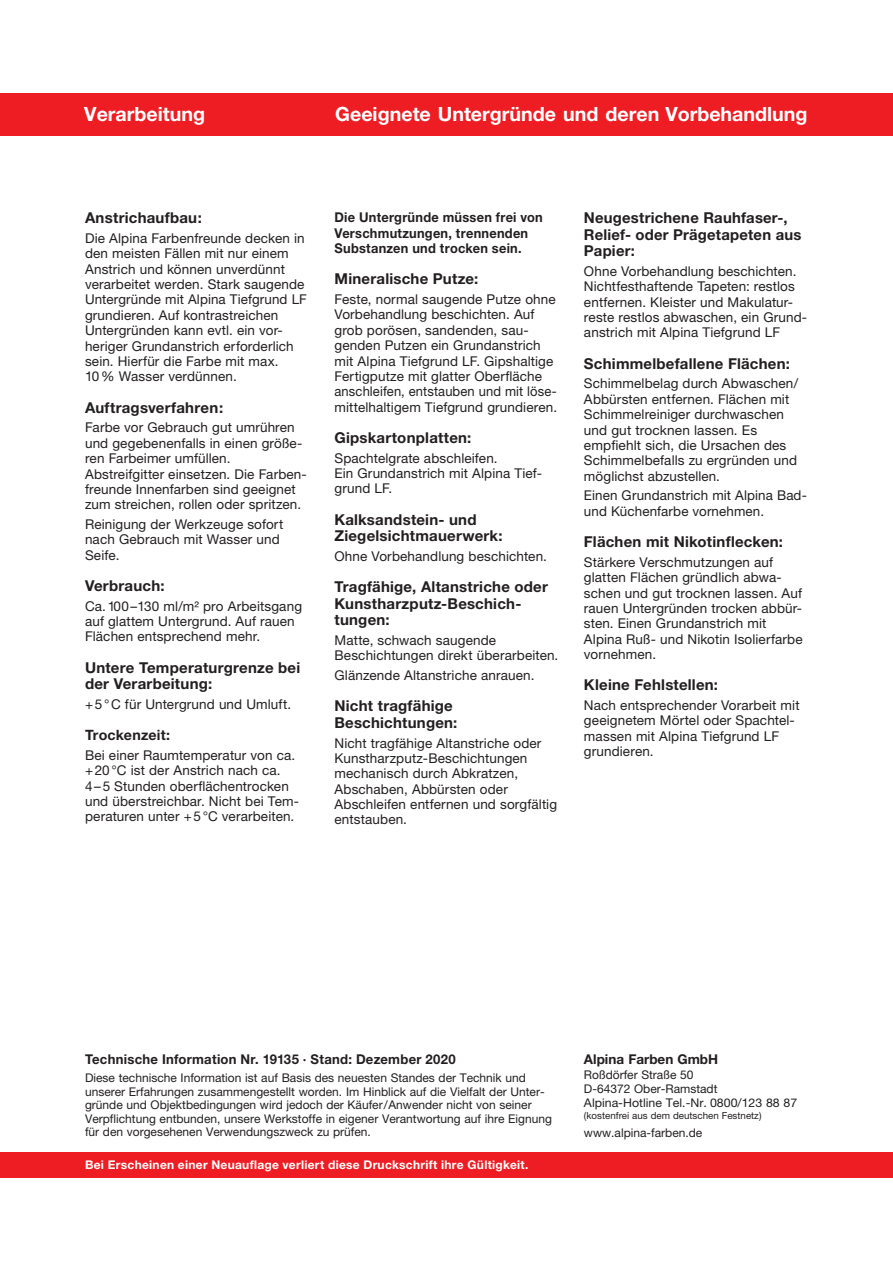
<style>
.page{position:relative;width:893px;height:1263px;background:#fff}
.page>*{position:absolute;margin:0;border:0;box-sizing:border-box;transform-origin:0 0}
.t1{font:700 19.65px "Helvetica Neue LT Std";color:#fff}
.t2{font:700 15px/16.5px "Helvetica Neue LT Std";letter-spacing:.015em;color:#231f20}
.t3{font:700 14.25px "Helvetica Neue LT Std";letter-spacing:.015em;color:#231f20}
.t4{font:13.5px/15.5px "Helvetica Neue LT Std";letter-spacing:.01em;color:#231f20}
.t5{font:700 13.5px/15.5px "Helvetica Neue LT Std";letter-spacing:.02em;color:#231f20;scale:.95 1}
.t6{font:700 13.5px "Helvetica Neue LT Std";letter-spacing:.02em;color:#231f20}
.t7{font:700 13.5px "Helvetica Neue LT Std";color:#231f20}
.t8{font:12px/13.5px "Helvetica Neue LT Std";color:#231f20}
.t9{font:700 12px "Helvetica Neue LT Std";letter-spacing:.025em;color:#fff}
.t10{font:9.75px "Helvetica Neue LT Std";color:#231f20}
</style>
<div class="page">
<div style="left:0;top:94px;width:893px;height:42px;background:#ee1d23"></div>
<div style="left:0;top:1152px;width:893px;height:26px;background:#ee1d23"></div>
<h1 class="t1" style="left:84px;top:102px;width:122px">Verarbeitung</h1>
<h1 class="t1" style="left:335px;top:102px;width:474px">Geeignete Untergründe und deren Vorbehandlung</h1>
<p class="t2" style="left:85px;top:209px;width:118px">Anstrichaufbau:</p>
<p class="t4" style="left:85px;top:230px;width:223px">Die Alpina Farbenfreunde decken in den meisten Fällen mit nur einem Anstrich und können unverdünnt verarbeitet werden. Stark saugende Untergründe mit Alpina Tiefgrund LF grundieren. Auf kontrastreichen Untergründen kann evtl. ein vor&shy;heriger Grundanstrich erforderlich sein. Hierfür die Farbe mit max.<br>10% Wasser verdünnen.</p>
<p class="t2" style="left:85px;top:399px;width:140px">Auftragsverfahren:</p>
<p class="t4" style="left:85px;top:420px;width:222px">Farbe vor Gebrauch gut umrühren und gegebenenfalls in einen größe&shy;ren Farbeimer umfüllen.<br>Abstreifgitter einsetzen. Die Farben&shy;freunde Innenfarben sind geeignet zum streichen, rollen oder spritzen.</p>
<p class="t4" style="left:85px;top:516px;width:200px">Reinigung der Werkzeuge sofort nach Gebrauch mit Wasser und<br>Seife.</p>
<p class="t2" style="left:85px;top:577px;width:81px">Verbrauch:</p>
<p class="t4" style="left:85px;top:598px;width:219px">Ca.100–130 ml/m² pro Arbeitsgang auf glattem Untergrund. Auf rauen<br>Flächen entsprechend mehr.</p>
<p class="t2" style="left:85px;top:659px;width:217px">Untere Temperaturgrenze bei der Verarbeitung:</p>
<p class="t4" style="left:85px;top:696px;width:208px">+5°C für Untergrund und Umluft.</p>
<p class="t3" style="left:85px;top:726px;width:87px">Trockenzeit:</p>
<p class="t4" style="left:85px;top:747px;width:214px">Bei einer Raumtemperatur von ca. +20°C ist der Anstrich nach ca.<br>4–5 Stunden oberflächentrocken und überstreichbar. Nicht bei Tem&shy;peraturen unter +5°C verarbeiten.</p>
<p class="t5" style="left:334px;top:209px;width:221px">Die Untergründe müssen frei von<br>Verschmutzungen, trennenden<br>Substanzen und trocken sein.</p>
<p class="t2" style="left:334px;top:270px;width:145px">Mineralische Putze:</p>
<p class="t4" style="left:334px;top:291px;width:224px">Feste, normal saugende Putze ohne Vorbehandlung beschichten. Auf grob porösen, sandenden, sau&shy;genden Putzen ein Grundanstrich mit Alpina Tiefgrund LF. Gipshaltige Fertigputze mit glatter Oberfläche anschleifen, entstauben und mit löse&shy;mittelhaltigem Tiefgrund grundieren.</p>
<p class="t2" style="left:334px;top:429px;width:138px">Gipskartonplatten:</p>
<p class="t4" style="left:334px;top:450px;width:208px">Spachtelgrate abschleifen.<br>Ein Grundanstrich mit Alpina Tief&shy;grund LF.</p>
<p class="t2" style="left:334px;top:511px;width:170px">Kalksandstein- und<br>Ziegelsichtmauerwerk:</p>
<p class="t4" style="left:334px;top:548px;width:214px">Ohne Vorbehandlung beschichten.</p>
<p class="t2" style="left:334px;top:578px;width:215px">Tragfähige, Altanstriche oder<br>Kunstharzputz-Beschich&shy;tungen:</p>
<p class="t4" style="left:334px;top:632px;width:225px">Matte, schwach saugende<br>Beschichtungen direkt überarbeiten.</p>
<p class="t4" style="left:334px;top:667px;width:201px">Glänzende Altanstriche anrauen.</p>
<p class="t2" style="left:334px;top:697px;width:124px">Nicht tragfähige<br>Beschichtungen:</p>
<p class="t4" style="left:334px;top:735px;width:224px">Nicht tragfähige Altanstriche oder<br>Kunstharzputz-Beschichtungen mechanisch durch Abkratzen,<br>Abschaben, Abbürsten oder<br>Abschleifen entfernen und sorgfältig entstauben.</p>
<p class="t2" style="left:584px;top:209px;width:219px">Neugestrichene Rauhfaser-,<br>Relief- oder Prägetapeten aus<br>Papier:</p>
<p class="t4" style="left:584px;top:263px;width:223px">Ohne Vorbehandlung beschichten.<br>Nichtfesthaftende Tapeten: restlos entfernen. Kleister und Makulatur&shy;reste restlos abwaschen, ein Grund&shy;anstrich mit Alpina Tiefgrund LF</p>
<p class="t2" style="left:584px;top:355px;width:207px">Schimmelbefallene Flächen:</p>
<p class="t4" style="left:584px;top:376px;width:216px">Schimmelbelag durch Abwaschen/<br>Abbürsten entfernen. Flächen mit<br>Schimmelreiniger durchwaschen und gut trocknen lassen. Es empfiehlt sich, die Ursachen des<br>Schimmelbefalls zu ergründen und möglichst abzustellen.</p>
<p class="t4" style="left:584px;top:488px;width:224px">Einen Grundanstrich mit Alpina Bad&shy;und Küchenfarbe vornehmen.</p>
<p class="t2" style="left:584px;top:533px;width:201px">Flächen mit Nikotinflecken:</p>
<p class="t4" style="left:584px;top:554px;width:220px">Stärkere Verschmutzungen auf glatten Flächen gründlich abwa&shy;schen und gut trocknen lassen. Auf rauen Untergründen trocken abbür&shy;sten. Einen Grundanstrich mit<br>Alpina Ruß- und Nikotin Isolierfarbe vornehmen.</p>
<p class="t2" style="left:584px;top:676px;width:136px">Kleine Fehlstellen:</p>
<p class="t4" style="left:584px;top:697px;width:217px">Nach entsprechender Vorarbeit mit geeignetem Mörtel oder Spachtel&shy;massen mit Alpina Tiefgrund LF grundieren.</p>
<p class="t6" style="left:85px;top:1051px;width:372px">Technische Information Nr. 19135 · Stand: Dezember 2020</p>
<p class="t8" style="left:85px;top:1071px;width:468px">Diese technische Information ist auf Basis des neuesten Standes der Technik und unserer Erfahrungen zusammengestellt worden. Im Hinblick auf die Vielfalt der Unter&shy;gründe und Objektbedingungen wird jedoch der Käufer/Anwender nicht von seiner Verpflichtung entbunden, unsere Werkstoffe in eigener Verantwortung auf ihre Eignung für den vorgesehenen Verwendungszweck zu prüfen.</p>
<p class="t9" style="left:85px;top:1158px;width:445px">Bei Erscheinen einer Neuauflage verliert diese Druckschrift ihre Gültigkeit.</p>
<p class="t7" style="left:584px;top:1051px;width:136px">Alpina Farben GmbH</p>
<p class="t8" style="left:584px;top:1067px;width:215px;line-height:14.2px">Roßdörfer Straße 50<br>D-64372 Ober-Ramstadt<br>Alpina-Hotline Tel.-Nr. 0800/123 88 87</p>
<p class="t10" style="left:584px;top:1110px;width:179px">(kostenfrei aus dem deutschen Festnetz)</p>
<p class="t8" style="left:584px;top:1126px;width:120px">www.alpina-farben.de</p>
</div>
